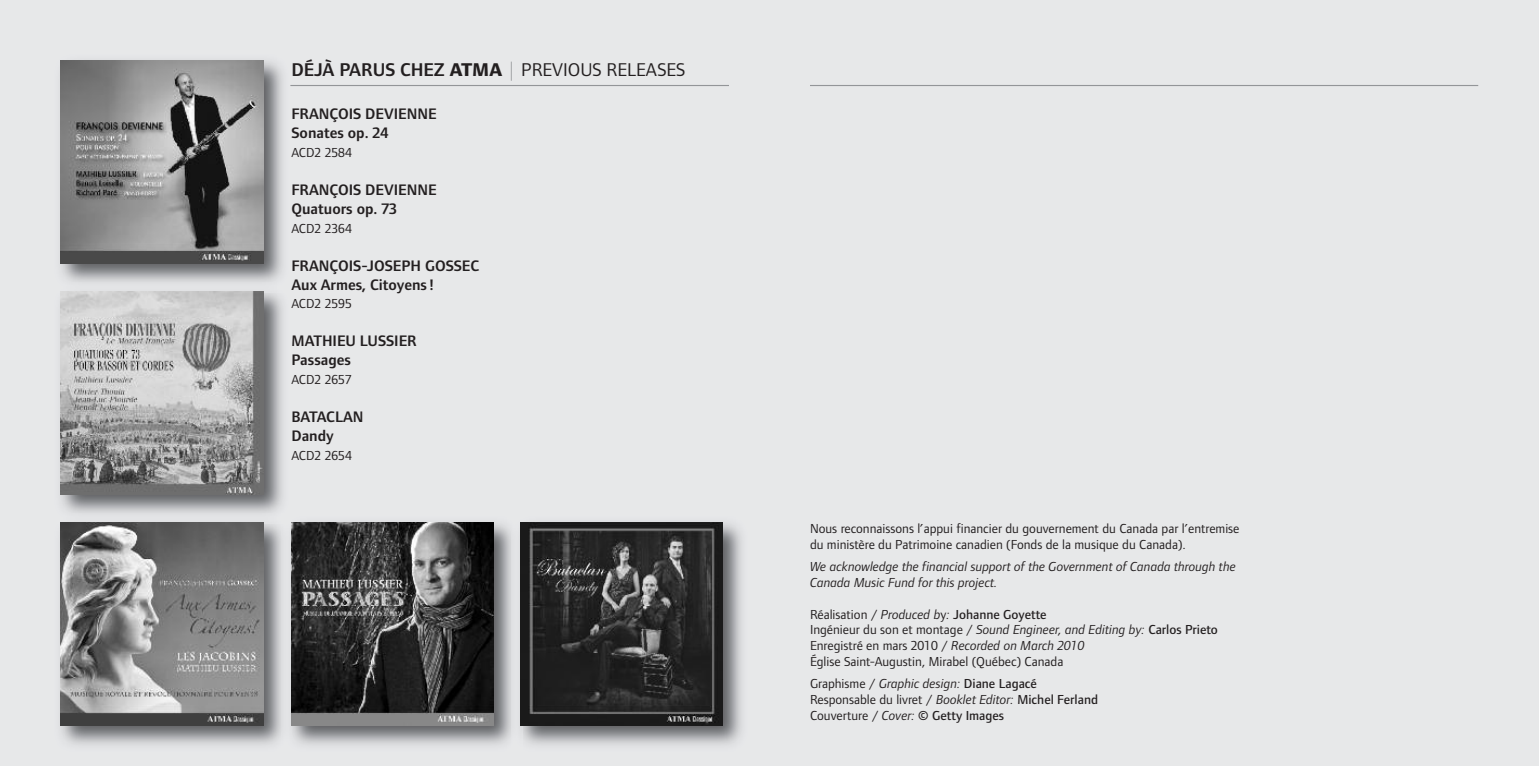
<style>
.page{position:relative;width:1539px;height:766px;background:#fff}
.page>*{position:absolute;margin:0;border:0;box-sizing:border-box;transform-origin:0 0}
.t1{font:19.12px "Foundry Form Sans";color:#231f20}
.t2{font:600 15.75px/18.9px "Foundry Form Sans";color:#231f20}
.t3{font:13.5px/15.8px "Foundry Form Sans";color:#231f20}
.t4{font:italic 13.5px/15.8px "Foundry Form Sans";color:#231f20}
.s1{font-weight:600}
.s2{font-weight:800}
.s3{font-family:"Grotesque";font-weight:300;font-stretch:condensed;color:#939598}
.s4{font-style:italic}
.s5{font-weight:500}
</style>
<div class="page">
<div style="left:0;top:0;width:770px;height:765px;background:#e7e8e9"></div>
<div style="left:770px;top:0;width:769px;height:765px;background:#e7e8e9"></div>
<img style="left:60px;top:60px;width:223px;height:453px">
<img style="left:61px;top:61px;width:202px;height:202px">
<img style="left:61px;top:291px;width:202px;height:203px">
<img style="left:60px;top:522px;width:221px;height:223px">
<img style="left:61px;top:522px;width:202px;height:203px">
<img style="left:292px;top:522px;width:450px;height:223px">
<img style="left:281px;top:539px;width:11px;height:189px">
<img style="left:291px;top:522px;width:203px;height:203px">
<img style="left:521px;top:522px;width:202px;height:203px">
<hr style="left:290px;top:85px;width:439px;height:1px;background:#939598">
<hr style="left:810px;top:85px;width:668px;height:1px;background:#939598">
<h1 class="t1" style="left:291px;top:62px;width:395px"><span class="s1">DÉJÀ PARUS CHEZ</span> <span class="s2">ATMA</span> <span class="s3">|</span> PREVIOUS RELEASES</h1>
<p class="t2" style="left:291px;top:106px;width:147px">FRANÇOIS DEVIENNE<br>Sonates op. 24</p>
<p class="t3" style="left:291px;top:146px;width:62px">ACD2 2584</p>
<p class="t2" style="left:291px;top:181px;width:147px">FRANÇOIS DEVIENNE<br>Quatuors op. 73</p>
<p class="t3" style="left:291px;top:221px;width:62px">ACD2 2364</p>
<p class="t2" style="left:291px;top:257px;width:189px">FRANÇOIS-JOSEPH GOSSEC<br>Aux Armes, Citoyens!</p>
<p class="t3" style="left:291px;top:297px;width:62px">ACD2 2595</p>
<p class="t2" style="left:291px;top:333px;width:127px">MATHIEU LUSSIER<br>Passages</p>
<p class="t3" style="left:291px;top:372px;width:62px">ACD2 2657</p>
<p class="t2" style="left:291px;top:408px;width:74px">BATACLAN<br>Dandy</p>
<p class="t3" style="left:291px;top:448px;width:62px">ACD2 2654</p>
<p class="t3" style="left:810px;top:521px;width:431px">Nous reconnaissons l’appui financier du gouvernement du Canada par l’entremise du ministère du Patrimoine canadien (Fonds de la musique du Canada).</p>
<p class="t4" style="left:810px;top:558px;width:427px">We acknowledge the financial support of the Government of Canada through the<br>Canada Music Fund for this project.</p>
<p class="t3" style="left:810px;top:607px;width:409px">Réalisation / <span class="s4">Produced b</span>y<span class="s4">:</span> <span class="s5">Johanne Goyette<br></span>Ingénieur du son et montage / <span class="s4">Sound Engineer, and Editing by:</span> <span class="s5">Carlos Prieto </span>Enregistré en mars 2010 / <span class="s4">Recorded on March 2010<br></span>Église Saint-Augustin, Mirabel (Québec) Canada</p>
<p class="t3" style="left:810px;top:677px;width:290px">Graphisme / <span class="s4">Graphic design:</span> <span class="s5">Diane Lagacé<br></span>Responsable du livret / <span class="s4">Booklet Editor:</span> <span class="s5">Michel Ferland<br></span>Couverture / <span class="s4">Cover:</span> <span class="s5">© Getty Images</span></p>
</div>
